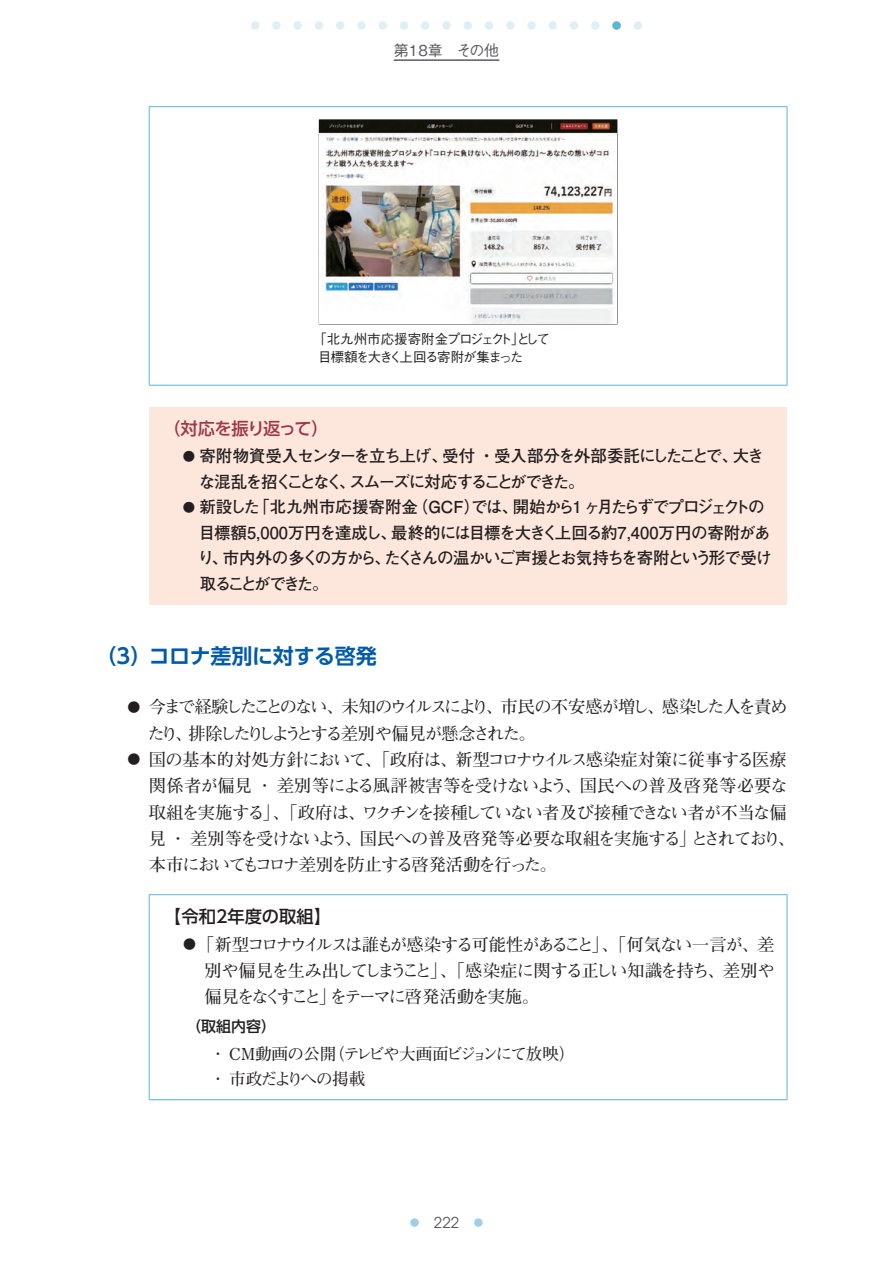
<style>
.page{position:relative;width:893px;height:1263px;background:#fff}
.page>*{position:absolute;margin:0;border:0;box-sizing:border-box;transform-origin:0 0}
.t1{font:700 21px "UD Shin Go Pro De";letter-spacing:-.015em;color:#015aaa}
.t2{font:700 17.25px/26.2px "Futo Min A101 Upr";letter-spacing:-.045em;color:#231f20}
.t3{font:700 17.25px/26.2px "Futo Min A101 Upr";letter-spacing:-.075em;color:#231f20;text-align:justify}
.t4{font:700 17.25px/26.2px "Futo Min A101 Upr";letter-spacing:-.135em;color:#231f20}
.t5{font:500 17.25px "UD Shin Go Pro";letter-spacing:-.08em;color:#9f364a}
.t6{font:500 17.25px "UD Shin Go Pro";color:#231f20}
.t7{font:700 16.5px/25.5px "Futo Go B101 Upr";letter-spacing:-.075em;color:#231f20}
.t8{font:700 16.5px/25.5px "Futo Min A101 Upr";letter-spacing:-.055em;color:#231f20}
.t9{font:500 15px "Gothic BBB Upr";color:#57585a}
.t10{font:500 15px "UD Shin Go NT Pro";color:#231f20}
.t11{font:15px "Avant Garde";color:#57585a}
.t12{font:500 13.5px/18px "Gothic BBB Upr";letter-spacing:-.1em;color:#231f20}
.s1{font-size:12.3px}
.s2{font-size:12.9px}
</style>
<div class="page">
<div style="left:251px;top:21px;width:8px;height:9px;background:#def0f6;border-radius:50%"></div>
<svg style="left:272px;top:21px;width:9px;height:9px"></svg>
<svg style="left:293px;top:21px;width:9px;height:9px"></svg>
<div style="left:315px;top:21px;width:8px;height:9px;background:#def0f6;border-radius:50%"></div>
<div style="left:336px;top:21px;width:8px;height:9px;background:#def0f6;border-radius:50%"></div>
<svg style="left:357px;top:21px;width:9px;height:9px"></svg>
<div style="left:378px;top:21px;width:9px;height:9px;background:#def0f6;border-radius:50%"></div>
<div style="left:400px;top:21px;width:8px;height:9px;background:#def0f6;border-radius:50%"></div>
<div style="left:421px;top:21px;width:8px;height:9px;background:#def0f6;border-radius:50%"></div>
<svg style="left:442px;top:21px;width:9px;height:9px"></svg>
<div style="left:463px;top:21px;width:9px;height:9px;background:#def0f6;border-radius:50%"></div>
<div style="left:485px;top:21px;width:8px;height:9px;background:#def0f6;border-radius:50%"></div>
<div style="left:506px;top:21px;width:8px;height:9px;background:#def0f6;border-radius:50%"></div>
<svg style="left:527px;top:21px;width:9px;height:9px"></svg>
<div style="left:549px;top:21px;width:8px;height:9px;background:#def0f6;border-radius:50%"></div>
<div style="left:570px;top:21px;width:8px;height:9px;background:#def0f6;border-radius:50%"></div>
<svg style="left:591px;top:21px;width:9px;height:9px"></svg>
<div style="left:634px;top:21px;width:8px;height:9px;background:#def0f6;border-radius:50%"></div>
<div style="left:474px;top:1218px;width:9px;height:9px;background:#9ecfe5;border-radius:50%"></div>
<div style="left:410px;top:1218px;width:9px;height:9px;background:#9ecfe5;border-radius:50%"></div>
<div style="left:612px;top:21px;width:9px;height:9px;background:#59b6d5;border-radius:50%"></div>
<svg style="left:394px;top:59px;width:106px;height:2px"></svg>
<hr style="left:149px;top:107px;width:1px;height:278px;background:#59b6d5">
<hr style="left:787px;top:107px;width:1px;height:278px;background:#59b6d5">
<hr style="left:149px;top:385px;width:638px;height:1px;background:#59b6d5">
<hr style="left:149px;top:106px;width:638px;height:1px;background:#59b6d5">
<hr style="left:319px;top:119px;width:298px;height:1px;background:#231f20">
<hr style="left:319px;top:120px;width:1px;height:204px;background:#231f20">
<hr style="left:617px;top:120px;width:1px;height:204px;background:#231f20">
<hr style="left:319px;top:324px;width:298px;height:1px;background:#231f20">
<img style="left:320px;top:120px;width:297px;height:204px">
<div style="left:149px;top:407px;width:638px;height:198px;background:#fde7dc"></div>
<hr style="left:149px;top:895px;width:1px;height:204px;background:#59b6d5">
<hr style="left:149px;top:894px;width:638px;height:1px;background:#59b6d5">
<hr style="left:787px;top:895px;width:1px;height:204px;background:#59b6d5">
<hr style="left:149px;top:1099px;width:638px;height:1px;background:#59b6d5">
<p class="t9" style="left:394px;top:38px;width:106px">第18章　その他</p>
<p class="t12" style="left:318px;top:329px;width:233px;text-indent:-5px">「北九州市応援寄附金プロジェクト」として目標額を大きく上回る寄附が集まった</p>
<p class="t5" style="left:163px;top:414px;width:167px">（対応を振り返って）</p>
<p class="t7" style="left:199px;top:443px;width:567px;text-indent:-16px"><span class="s1">●</span> 寄附物資受入センターを立ち上げ、受付 ・受入部分を外部委託にしたことで、大きな混乱を招くことなく、スムーズに対応することができた。</p>
<p class="t7" style="left:198px;top:494px;width:576px;text-indent:-15px"><span class="s1">●</span> 新設した「北九州市応援寄附金（GCF）では、開始から1 ヶ月たらずでプロジェクトの目標額5,000万円を達成し、最終的には目標を大きく上回る約7,400万円の寄附があり、市内外の多くの方から、たくさんの温かいご声援とお気持ちを寄附という形で受け取ることができた。</p>
<p class="t1" style="left:96px;top:638px;width:283px">（3）コロナ差別に対する啓発</p>
<p class="t4" style="left:148px;top:693px;width:642px;text-indent:-20px"><span class="s2">●</span> 今まで経験したことのない、未知のウイルスにより、市民の不安感が増し、感染した人を責めたり、排除したりしようとする差別や偏見が懸念された。</p>
<p class="t2" style="left:149px;top:746px;width:648px;text-indent:-21px"><span class="s2">●</span> 国の基本的対処方針において、「政府は、新型コロナウイルス感染症対策に従事する医療関係者が偏見・差別等による風評被害等を受けないよう、国民への普及啓発等必要な取組を実施する」、「政府は、ワクチンを接種していない者及び接種できない者が不当な偏見・差別等を受けないよう、国民への普及啓発等必要な取組を実施する」とされており、本市においてもコロナ差別を防止する啓発活動を行った。</p>
<p class="t6" style="left:164px;top:902px;width:169px">【令和2年度の取組】</p>
<p class="t3" style="left:204px;top:930px;width:572px;text-indent:-21px"><span class="s2">●</span> 「新型コロナウイルスは誰もが感染する可能性があること」、「何気ない一言が、差別や偏見を生み出してしまうこと」、「感染症に関する正しい知識を持ち、差別や偏見をなくすこと」をテーマに啓発活動を実施。</p>
<p class="t10" style="left:186px;top:1014px;width:91px">（取組内容）</p>
<p class="t8" style="left:210px;top:1040px;width:367px">・ CM動画の公開（テレビや大画面ビジョンにて放映）・市政だよりへの掲載</p>
<p class="t11" style="left:434px;top:1214px;width:27px">222</p>
</div>
